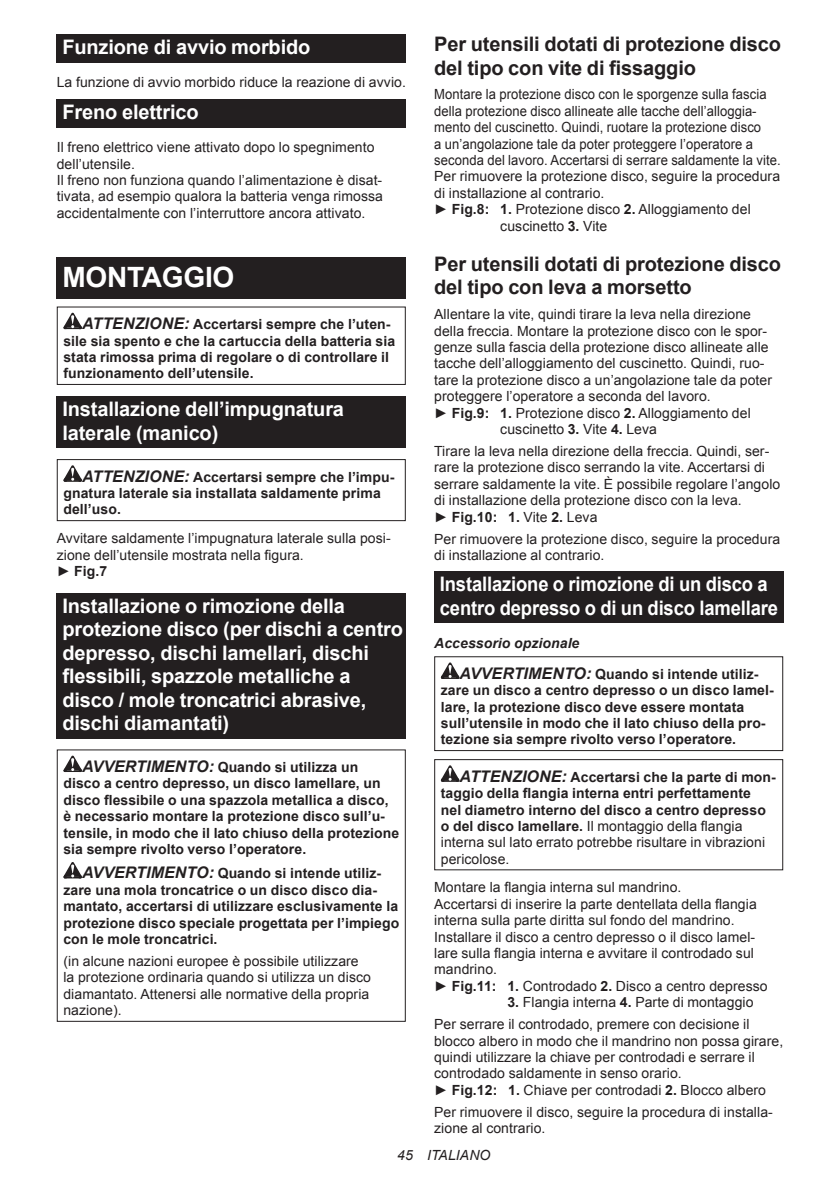
<style>
.page{position:relative;width:840px;height:1191px;background:#fff}
.page>*{position:absolute;margin:0;border:0;box-sizing:border-box;transform-origin:0 0}
.t1{font:700 28px "Arial";letter-spacing:-.01em;color:#fff}
.t2{font:700 20px/23.4px "Arial";letter-spacing:-.01em;color:#fff}
.t3{font:700 20px/23.4px "Arial";letter-spacing:-.01em;color:#231f20}
.t4{font:700 20px/23.4px "Arial";letter-spacing:-.01em;color:#fff;scale:.92 1}
.t5{font:14px/16.4px "Arial";letter-spacing:.005em;color:#231f20}
.t6{font:700 14px/16.4px "Arial";letter-spacing:.005em;color:#231f20}
.t7{font:14px "Arial";letter-spacing:.005em;color:#231f20;scale:.93 1}
.t8{font:italic 14px "Arial";letter-spacing:.005em;color:#231f20}
.s1{font-style:italic;font-size:16px}
.s2{font-weight:700}
.s3{font-style:italic}
.s4{font-weight:400}
</style>
<div class="page">
<div style="left:57px;top:34px;width:348px;height:29px;background:#231f20"></div>
<div style="left:57px;top:99px;width:348px;height:28px;background:#231f20"></div>
<div style="left:57px;top:257px;width:348px;height:41px;background:#231f20"></div>
<svg style="left:63px;top:313px;width:19px;height:16px"></svg>
<div style="left:57px;top:306px;width:348px;height:79px;border:1px solid #231f20"></div>
<div style="left:57px;top:396px;width:348px;height:52px;background:#231f20"></div>
<svg style="left:63px;top:465px;width:19px;height:17px"></svg>
<div style="left:57px;top:459px;width:348px;height:62px;border:1px solid #231f20"></div>
<div style="left:57px;top:593px;width:348px;height:145px;background:#231f20"></div>
<svg style="left:63px;top:755px;width:19px;height:17px"></svg>
<svg style="left:63px;top:862px;width:19px;height:16px"></svg>
<div style="left:434px;top:571px;width:348px;height:52px;background:#231f20"></div>
<svg style="left:440px;top:662px;width:19px;height:17px"></svg>
<div style="left:434px;top:656px;width:348px;height:95px;border:1px solid #231f20"></div>
<svg style="left:440px;top:765px;width:19px;height:16px"></svg>
<div style="left:434px;top:759px;width:348px;height:111px;border:1px solid #231f20"></div>
<h2 class="t2" style="left:62px;top:37px;width:249px">Funzione di avvio morbido</h2>
<p class="t5" style="left:57px;top:74px;width:350px">La funzione di avvio morbido riduce la reazione di avvio.</p>
<h2 class="t2" style="left:62px;top:102px;width:138px">Freno elettrico</h2>
<p class="t5" style="left:57px;top:139px;width:327px">Il freno elettrico viene attivato dopo lo spegnimento dell’utensile.<br>Il freno non funziona quando l’alimentazione è disat&shy;tivata, ad esempio qualora la batteria venga rimossa accidentalmente con l’interruttore ancora attivato.</p>
<h1 class="t1" style="left:62px;top:266px;width:173px">MONTAGGIO</h1>
<p class="t6" style="left:63px;top:317px;width:333px;text-indent:19px"><span class="s1">ATTENZIONE:</span> Accertarsi sempre che l’uten&shy;sile sia spento e che la cartuccia della batteria sia stata rimossa prima di regolare o di controllare il funzionamento dell’utensile.</p>
<h2 class="t2" style="left:62px;top:399px;width:283px">Installazione dell’impugnatura laterale (manico)</h2>
<p class="t6" style="left:63px;top:470px;width:332px;text-indent:19px"><span class="s1">ATTENZIONE:</span> Accertarsi sempre che l’impu&shy;gnatura laterale sia installata saldamente prima dell’uso.</p>
<p class="t5" style="left:57px;top:530px;width:335px">Avvitare saldamente l’impugnatura laterale sulla posi&shy;zione dell’utensile mostrata nella figura.<br>► <span class="s2">Fig.7</span></p>
<h2 class="t2" style="left:62px;top:596px;width:342px">Installazione o rimozione della protezione disco (per dischi a centro depresso, dischi lamellari, dischi flessibili, spazzole metalliche a disco / mole troncatrici abrasive, dischi diamantati)</h2>
<p class="t6" style="left:63px;top:760px;width:337px;text-indent:19px"><span class="s1">AVVERTIMENTO:</span> Quando si utilizza un<br>disco a centro depresso, un disco lamellare, un disco flessibile o una spazzola metallica a disco, è necessario montare la protezione disco sull’u&shy;tensile, in modo che il lato chiuso della protezione sia sempre rivolto verso l’operatore.</p>
<p class="t6" style="left:63px;top:866px;width:337px;text-indent:19px"><span class="s1">AVVERTIMENTO:</span> Quando si intende utiliz&shy;zare una mola troncatrice o un disco disco dia&shy;mantato, accertarsi di utilizzare esclusivamente la protezione disco speciale progettata per l’impiego con le mole troncatrici.</p>
<p class="t5" style="left:63px;top:953px;width:309px">(in alcune nazioni europee è possibile utilizzare la protezione ordinaria quando si utilizza un disco diamantato. Attenersi alle normative della propria nazione).</p>
<h2 class="t3" style="left:434px;top:34px;width:348px">Per utensili dotati di protezione disco del tipo con vite di fissaggio</h2>
<p class="t7" style="left:434px;top:85px;width:359px">Montare la protezione disco con le sporgenze sulla fascia</p>
<p class="t7" style="left:434px;top:102px;width:348px">della protezione disco allineate alle tacche dell’alloggia-</p>
<p class="t7" style="left:434px;top:118px;width:353px">mento del cuscinetto. Quindi, ruotare la protezione disco</p>
<p class="t7" style="left:434px;top:135px;width:344px">a un’angolazione tale da poter proteggere l’operatore a</p>
<p class="t7" style="left:434px;top:151px;width:374px">seconda del lavoro. Accertarsi di serrare saldamente la vite.</p>
<p class="t5" style="left:434px;top:168px;width:347px">Per rimuovere la protezione disco, seguire la procedura</p>
<p class="t5" style="left:434px;top:185px;width:172px">di installazione al contrario.</p>
<p class="t5" style="left:434px;top:201px;width:318px">► <span class="s2">Fig.8: 1.</span> Protezione disco <span class="s2">2.</span> Alloggiamento del</p>
<p class="t5" style="left:500px;top:218px;width:108px">cuscinetto <span class="s2">3.</span> Vite</p>
<h2 class="t3" style="left:434px;top:254px;width:348px">Per utensili dotati di protezione disco del tipo con leva a morsetto</h2>
<p class="t5" style="left:434px;top:306px;width:318px">Allentare la vite, quindi tirare la leva nella direzione</p>
<p class="t5" style="left:434px;top:323px;width:334px">della freccia. Montare la protezione disco con le spor-</p>
<p class="t5" style="left:434px;top:339px;width:336px">genze sulla fascia della protezione disco allineate alle</p>
<p class="t5" style="left:434px;top:355px;width:331px">tacche dell’alloggiamento del cuscinetto. Quindi, ruo-</p>
<p class="t5" style="left:434px;top:372px;width:339px">tare la protezione disco a un’angolazione tale da poter</p>
<p class="t5" style="left:434px;top:389px;width:278px">proteggere l’operatore a seconda del lavoro.</p>
<p class="t5" style="left:434px;top:405px;width:318px">► <span class="s2">Fig.9: 1.</span> Protezione disco <span class="s2">2.</span> Alloggiamento del</p>
<p class="t5" style="left:500px;top:421px;width:158px">cuscinetto <span class="s2">3.</span> Vite <span class="s2">4.</span> Leva</p>
<p class="t5" style="left:434px;top:443px;width:347px">Tirare la leva nella direzione della freccia. Quindi, ser&shy;rare la protezione disco serrando la vite. Accertarsi di serrare saldamente la vite. È possibile regolare l’angolo di installazione della protezione disco con la leva.<br>► <span class="s2">Fig.10: 1.</span> Vite <span class="s2">2.</span> Leva</p>
<p class="t5" style="left:434px;top:531px;width:347px">Per rimuovere la protezione disco, seguire la procedura di installazione al contrario.</p>
<h2 class="t4" style="left:439px;top:574px;width:369px">Installazione o rimozione di un disco a centro depresso o di un disco lamellare</h2>
<p class="t6" style="left:459px;top:629px;width:300px;line-height:30.6px;text-indent:-25px"><span class="s3">Accessorio opzionale<br></span><span class="s1">AVVERTIMENTO:</span> Quando si intende utiliz-</p>
<p class="t6" style="left:440px;top:683px;width:334px">zare un disco a centro depresso o un disco lamel&shy;lare, la protezione disco deve essere montata sull’utensile in modo che il lato chiuso della pro&shy;tezione sia sempre rivolto verso l’operatore.</p>
<p class="t6" style="left:440px;top:769px;width:336px;text-indent:19px"><span class="s1">ATTENZIONE:</span> Accertarsi che la parte di mon&shy;taggio della flangia interna entri perfettamente<br>nel diametro interno del disco a centro depresso o del disco lamellare. <span class="s4">Il montaggio della flangia interna sul lato errato potrebbe risultare in vibrazioni pericolose.</span></p>
<p class="t5" style="left:434px;top:879px;width:335px">Montare la flangia interna sul mandrino.<br>Accertarsi di inserire la parte dentellata della flangia interna sulla parte diritta sul fondo del mandrino.<br>Installare il disco a centro depresso o il disco lamel&shy;lare sulla flangia interna e avvitare il controdado sul mandrino.<br>► <span class="s2">Fig.11: 1.</span> Controdado <span class="s2">2.</span> Disco a centro depresso</p>
<p class="t5" style="left:434px;top:992px;width:321px;line-height:22px;text-align:right"><span class="s2">3.</span> Flangia interna <span class="s2">4.</span> Parte di montaggio<br>Per serrare il controdado, premere con decisione il</p>
<p class="t5" style="left:434px;top:1033px;width:350px">blocco albero in modo che il mandrino non possa girare, quindi utilizzare la chiave per controdadi e serrare il controdado saldamente in senso orario.<br>► <span class="s2">Fig.12: 1.</span> Chiave per controdadi <span class="s2">2.</span> Blocco albero</p>
<p class="t5" style="left:434px;top:1103px;width:340px">Per rimuovere il disco, seguire la procedura di installa&shy;zione al contrario.</p>
<p class="t8" style="left:397px;top:1150px;width:95px">45 ITALIANO</p>
</div>
